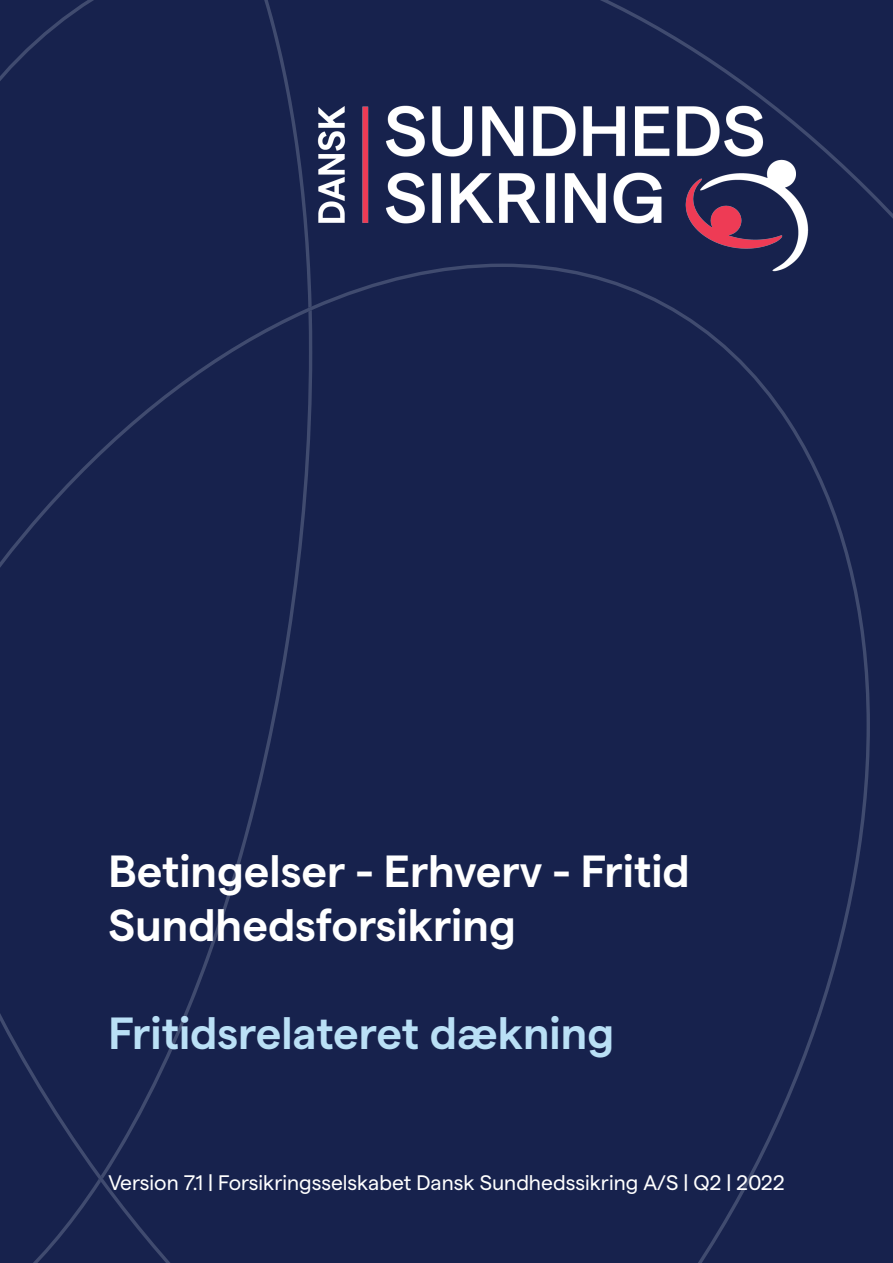
<style>
.page{position:relative;width:893px;height:1263px;background:#17224d}
.page>*{position:absolute;margin:0;border:0;box-sizing:border-box;transform-origin:0 0}
.t1{font:600 45px/54px "Matter";color:#fff}
.t2{font:600 45px "Matter";color:#bae0f6}
.t3{font:21px "Matter";color:#fff}
</style>
<div class="page">
<img style="left:316px;top:104px;width:493px;height:168px">
<h1 class="t1" style="left:108px;top:840px;width:583px">Betingelser - Erhverv - Fritid<br>Sundhedsforsikring</h1>
<h1 class="t2" style="left:108px;top:1000px;width:507px">Fritidsrelateret dækning</h1>
<p class="t3" style="left:108px;top:1167px;width:678px">Version 7.1 | Forsikringsselskabet Dansk Sundhedssikring A/S | Q2 | 2022</p>
</div>
